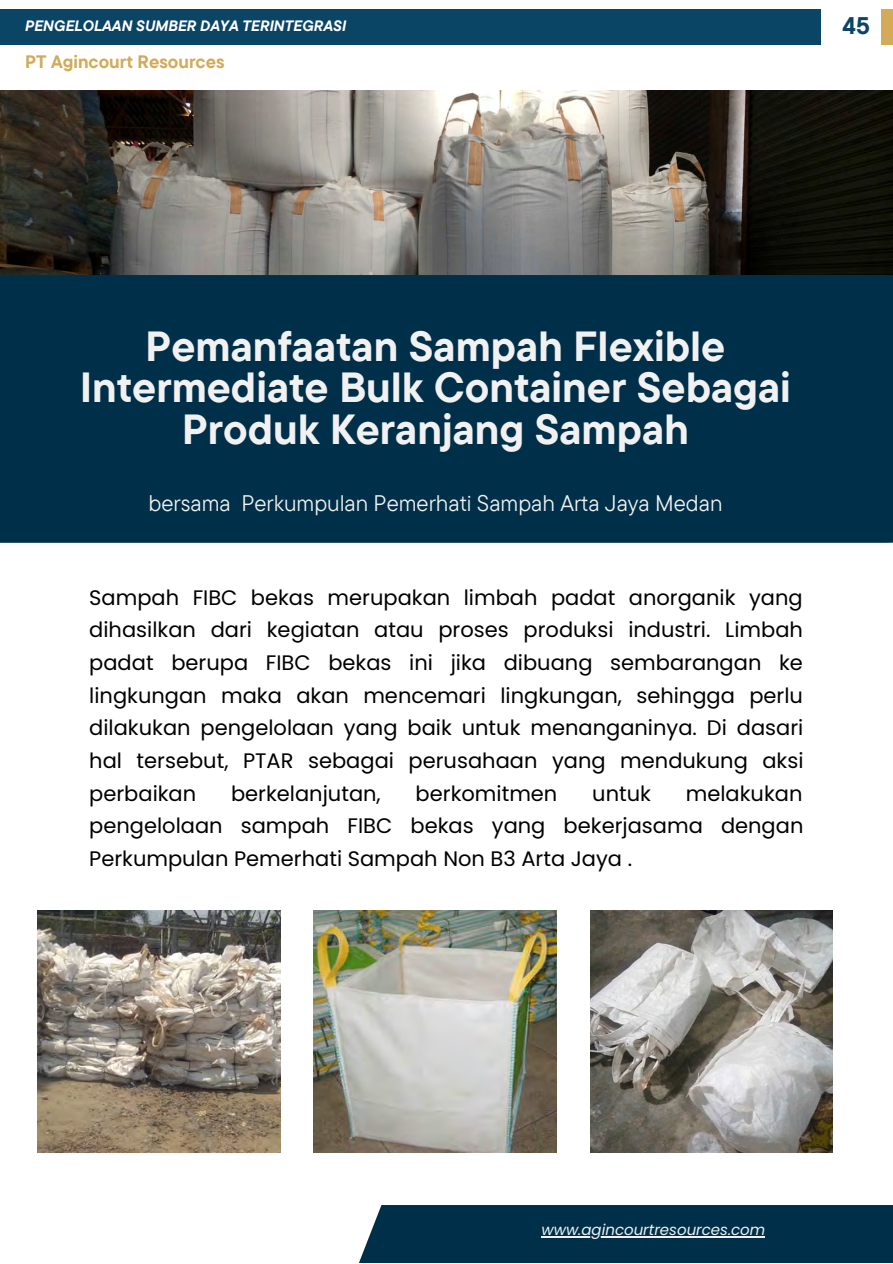
<style>
.page{position:relative;width:893px;height:1264px;background:#fff}
.page>*{position:absolute;margin:0;border:0;box-sizing:border-box;transform-origin:0 0}
.t1{font:700 42px/41.5px "TT Commons Pro";color:#f1f1f1;text-align:center}
.t2{font:700 24px "TT Commons Pro";color:#0b4566}
.t3{font:22.5px "TT Commons Pro";color:#f1f1f1}
.t4{font:21px/32.5px "Poppins";color:#000;text-align:justify}
.t5{font:700 18px "TT Commons Pro";color:#d2aa58}
.t6{font:italic 700 15px "TT Commons Pro";color:#fff}
.t7{font:italic 15px "Poppins";color:#f1f1f1}
</style>
<div class="page">
<img style="left:0;top:91px;width:892px;height:184px">
<div style="left:0;top:275px;width:892px;height:268px;background:#003049"></div>
<div style="left:347px;top:1204px;width:545px;height:58px;background:#003049"></div>
<hr style="left:541px;top:1236px;width:224px;height:1px;background:#f1f1f1">
<img style="left:38px;top:910px;width:242px;height:242px">
<img style="left:590px;top:910px;width:242px;height:242px">
<img style="left:314px;top:910px;width:242px;height:242px">
<div style="left:881px;top:9px;width:11px;height:36px;background:#d2aa58"></div>
<div style="left:0;top:9px;width:821px;height:36px;background:#0b4566"></div>
<p class="t6" style="left:25px;top:16px;width:322px">PENGELOLAAN SUMBER DAYA TERINTEGRASI</p>
<p class="t5" style="left:25px;top:50px;width:201px">PT Agincourt Resources</p>
<p class="t2" style="left:842px;top:10px;width:29px">45</p>
<p class="t1" style="left:80px;top:324px;width:712px">Pemanfaatan Sampah Flexible<br>Intermediate Bulk Container Sebagai<br>Produk Keranjang Sampah</p>
<p class="t3" style="left:148px;top:488px;width:575px">bersama Perkumpulan Pemerhati Sampah Arta Jaya Medan</p>
<p class="t4" style="left:89px;top:581px;width:715px">Sampah FIBC bekas merupakan limbah padat anorganik yang dihasilkan dari kegiatan atau proses produksi industri. Limbah padat berupa FIBC bekas ini jika dibuang sembarangan ke lingkungan maka akan mencemari lingkungan, sehingga perlu dilakukan pengelolaan yang baik untuk menanganinya. Di dasari hal tersebut, PTAR sebagai perusahaan yang mendukung aksi perbaikan</p>
<p class="t4" style="left:231px;top:777px;width:151px">berkelanjutan,</p>
<p class="t4" style="left:415px;top:777px;width:143px">berkomitmen</p>
<p class="t4" style="left:592px;top:777px;width:60px">untuk</p>
<p class="t4" style="left:89px;top:777px;width:715px;text-indent:596px">melakukan pengelolaan sampah FIBC bekas yang bekerjasama dengan Perkumpulan Pemerhati Sampah Non B3 Arta Jaya .</p>
<p class="t7" style="left:541px;top:1219px;width:225px">www.agincourtresources.com</p>
</div>
